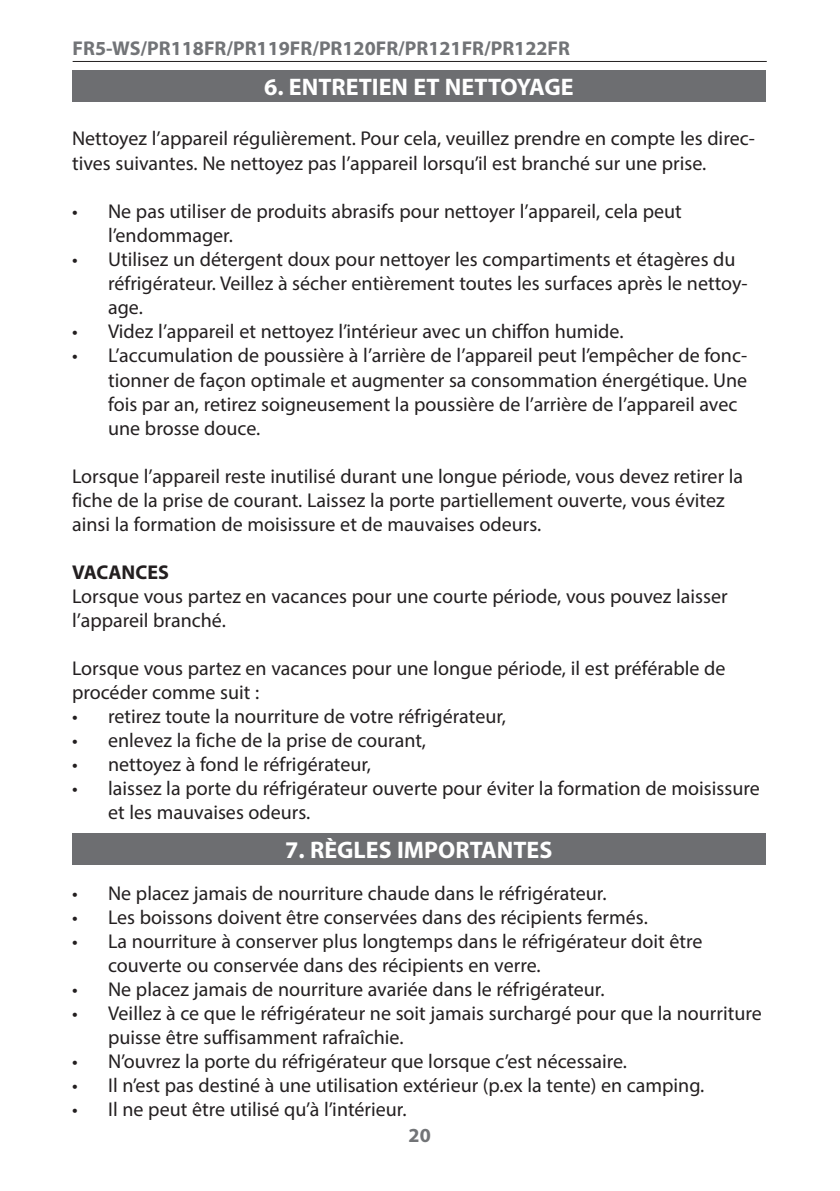
<style>
.page{position:relative;width:840px;height:1191px;background:#fff}
.page>*{position:absolute;margin:0;border:0;box-sizing:border-box;transform-origin:0 0}
.t1{font:700 24px "Myriad Pro";color:#fff}
.t2{font:20px/24px "Myriad Pro";color:#231f20}
.t3{font:700 20px "Myriad Pro";color:#727477}
.t4{font:700 20px "Myriad Pro";color:#231f20}
</style>
<div class="page">
<hr style="left:73px;top:61px;width:693px;height:1px;background:#231f20">
<div style="left:72px;top:71px;width:693px;height:31px;background:#6d6e71"></div>
<div style="left:72px;top:833px;width:693px;height:31px;background:#6d6e71"></div>
<p class="t3" style="left:73px;top:38px;width:498px">FR5-WS/PR118FR/PR119FR/PR120FR/PR121FR/PR122FR</p>
<p class="t1" style="left:264px;top:75px;width:311px">6. ENTRETIEN ET NETTOYAGE</p>
<p class="t2" style="left:72px;top:127px;width:684px">Nettoyez l’appareil régulièrement. Pour cela, veuillez prendre en compte les direc&shy;tives suivantes. Ne nettoyez pas l’appareil lorsqu’il est branché sur une prise.</p>
<p class="t2" style="left:108px;top:200px;width:575px;text-indent:-36px">• Ne pas utiliser de produits abrasifs pour nettoyer l’appareil, cela peut l’endommager.</p>
<p class="t2" style="left:108px;top:248px;width:640px;text-indent:-36px">• Utilisez un détergent doux pour nettoyer les compartiments et étagères du réfrigérateur. Veillez à sécher entièrement toutes les surfaces après le nettoy&shy;age.</p>
<p class="t2" style="left:72px;top:320px;width:552px">• Videz l’appareil et nettoyez l’intérieur avec un chiffon humide.</p>
<p class="t2" style="left:108px;top:344px;width:640px;text-indent:-36px">• L’accumulation de poussière à l’arrière de l’appareil peut l’empêcher de fonc&shy;tionner de façon optimale et augmenter sa consommation énergétique. Une fois par an, retirez soigneusement la poussière de l’arrière de l’appareil avec une brosse douce.</p>
<p class="t2" style="left:72px;top:465px;width:672px">Lorsque l’appareil reste inutilisé durant une longue période, vous devez retirer la fiche de la prise de courant. Laissez la porte partiellement ouverte, vous évitez ainsi la formation de moisissure et de mauvaises odeurs.</p>
<p class="t4" style="left:72px;top:562px;width:98px">VACANCES</p>
<p class="t2" style="left:72px;top:585px;width:656px">Lorsque vous partez en vacances pour une courte période, vous pouvez laisser l’appareil branché.</p>
<p class="t2" style="left:72px;top:657px;width:654px">Lorsque vous partez en vacances pour une longue période, il est préférable de procéder comme suit :</p>
<p class="t2" style="left:72px;top:705px;width:435px">• retirez toute la nourriture de votre réfrigérateur,</p>
<p class="t2" style="left:72px;top:729px;width:355px">• enlevez la fiche de la prise de courant,</p>
<p class="t2" style="left:72px;top:753px;width:300px">• nettoyez à fond le réfrigérateur,</p>
<p class="t2" style="left:108px;top:777px;width:652px;text-indent:-36px">• laissez la porte du réfrigérateur ouverte pour éviter la formation de moisissure et les mauvaises odeurs.</p>
<p class="t1" style="left:285px;top:837px;width:268px">7. RÈGLES IMPORTANTES</p>
<p class="t2" style="left:72px;top:882px;width:535px">• Ne placez jamais de nourriture chaude dans le réfrigérateur.</p>
<p class="t2" style="left:72px;top:906px;width:577px">• Les boissons doivent être conservées dans des récipients fermés.</p>
<p class="t2" style="left:108px;top:930px;width:595px;text-indent:-36px">• La nourriture à conserver plus longtemps dans le réfrigérateur doit être couverte ou conservée dans des récipients en verre.</p>
<p class="t2" style="left:72px;top:978px;width:533px">• Ne placez jamais de nourriture avariée dans le réfrigérateur.</p>
<p class="t2" style="left:108px;top:1002px;width:655px;text-indent:-36px">• Veillez à ce que le réfrigérateur ne soit jamais surchargé pour que la nourriture puisse être suffisamment rafraîchie.</p>
<p class="t2" style="left:72px;top:1050px;width:556px">• N’ouvrez la porte du réfrigérateur que lorsque c’est nécessaire.</p>
<p class="t2" style="left:72px;top:1074px;width:633px">• Il n’est pas destiné à une utilisation extérieur (p.ex la tente) en camping.</p>
<p class="t2" style="left:72px;top:1098px;width:336px">• Il ne peut être utilisé qu’à l’intérieur.</p>
<p class="t3" style="left:408px;top:1125px;width:24px">20</p>
</div>
